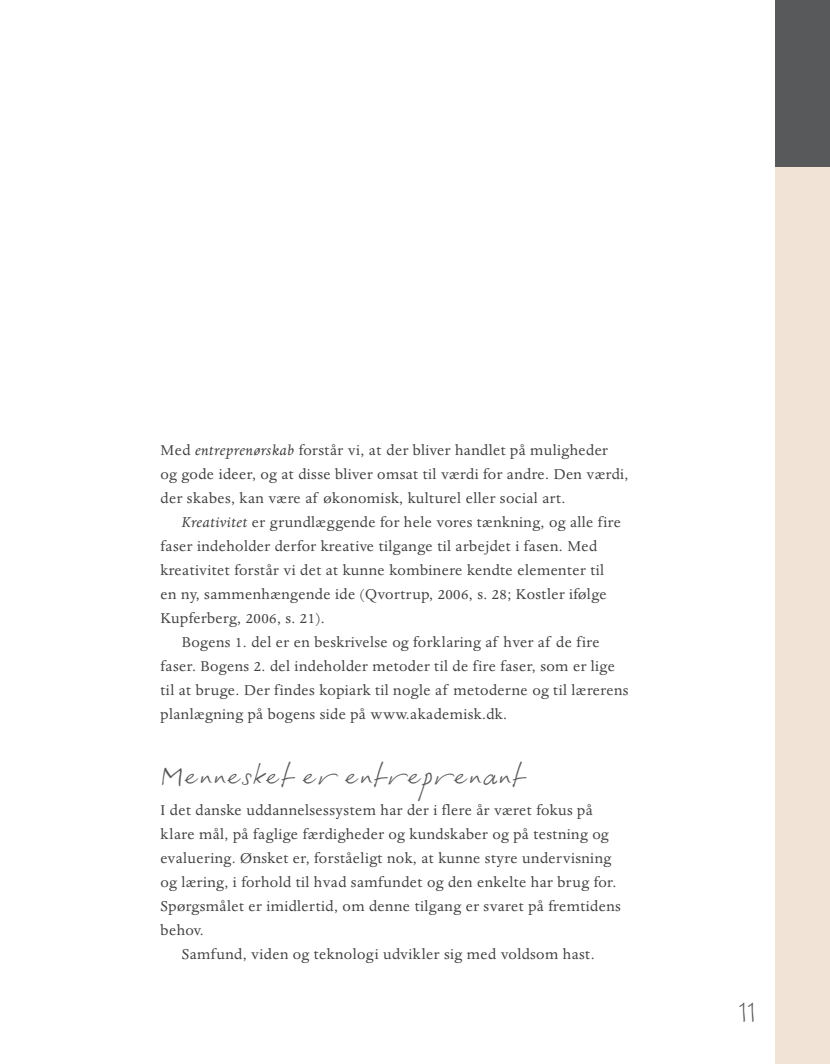
<style>
.page{position:relative;width:830px;height:1064px;background:#fff}
.page>*{position:absolute;margin:0;border:0;box-sizing:border-box;transform-origin:0 0}
.t1{font:27px "Django ITC Std";color:#58595b}
.t2{font:25.5px "Django ITC Std";color:#58595b}
.t3{font:16.5px/24px "Dante MT Std";letter-spacing:.025em;color:#404041}
.s1{font-style:italic}
</style>
<div class="page">
<div style="left:775px;top:57px;width:54px;height:1007px;background:#f1e4d6"></div>
<div style="left:775px;top:0;width:54px;height:167px;background:#58595b"></div>
<p class="t3" style="left:160px;top:439px;width:469px">Med <span class="s1">entreprenørskab</span> forstår vi, at der bliver handlet på muligheder<br>og gode ideer, og at disse bliver omsat til værdi for andre. Den værdi, der skabes, kan være af økonomisk, kulturel eller social art.</p>
<p class="t3" style="left:160px;top:511px;width:462px;text-indent:21px"><span class="s1">Kreativitet</span> er grundlæggende for hele vores tænkning, og alle fire faser indeholder derfor kreative tilgange til arbejdet i fasen. Med kreativitet forstår vi det at kunne kombinere kendte elementer til en ny, sammenhængende ide (Qvortrup, 2006, s. 28; Kostler ifølge Kupferberg, 2006, s. 21).</p>
<p class="t3" style="left:160px;top:631px;width:469px;text-indent:21px">Bogens 1. del er en beskrivelse og forklaring af hver af de fire faser. Bogens 2. del indeholder metoder til de fire faser, som er lige til at bruge. Der findes kopiark til nogle af metoderne og til lærerens planlægning på bogens side på www.akademisk.dk.</p>
<h1 class="t1" style="left:160px;top:760px;width:368px">Mennesket er entreprenant</h1>
<p class="t3" style="left:160px;top:799px;width:434px">I det danske uddannelsessystem har der i flere år været fokus på</p>
<p class="t3" style="left:160px;top:823px;width:449px">klare mål, på faglige færdigheder og kundskaber og på testning og</p>
<p class="t3" style="left:160px;top:847px;width:452px">evaluering. Ønsket er, forståeligt nok, at kunne styre undervisning</p>
<p class="t3" style="left:160px;top:871px;width:457px">og læring, i forhold til hvad samfundet og den enkelte har brug for.</p>
<p class="t3" style="left:160px;top:895px;width:462px">Spørgsmålet er imidlertid, om denne tilgang er svaret på fremtidens</p>
<p class="t3" style="left:160px;top:919px;width:45px">behov.</p>
<p class="t3" style="left:182px;top:943px;width:414px">Samfund, viden og teknologi udvikler sig med voldsom hast.</p>
<h2 class="t2" style="left:739px;top:999px;width:18px">11</h2>
</div>
